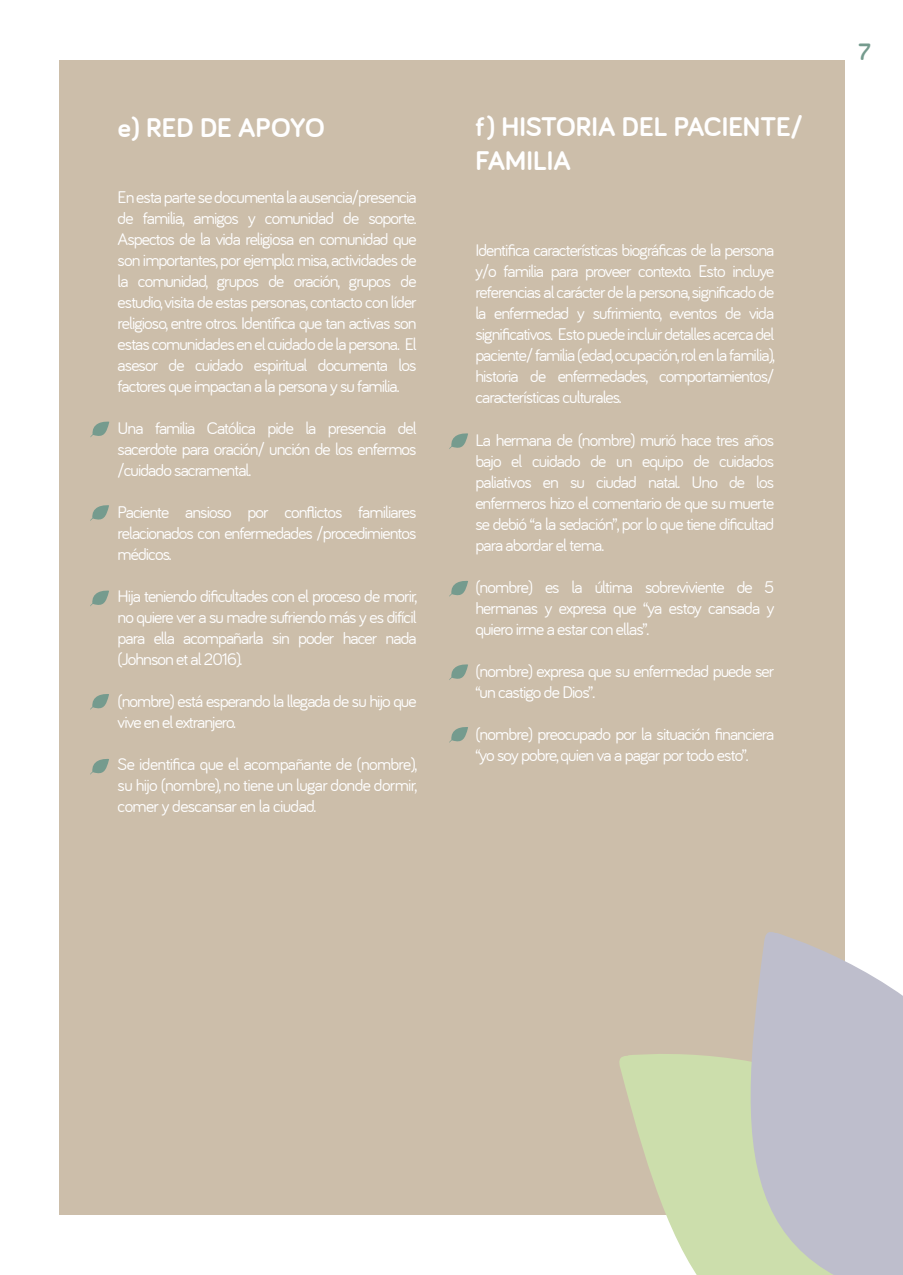
<style>
.page{position:relative;width:903px;height:1275px;background:#fff}
.page>*{position:absolute;margin:0;border:0;box-sizing:border-box;transform-origin:0 0}
.t1{font:700 28px/33.6px "Bariol";color:#fff}
.t2{font:700 24.5px "Bariol";color:#759b8e}
.t3{font:17.5px/21px "Bariol";letter-spacing:-.055em;color:#fff;text-align:justify}
</style>
<div class="page">
<div style="left:59px;top:60px;width:785px;height:1154px;background:#ccbeaa"></div>
<svg style="left:90px;top:421px;width:19px;height:16px"></svg>
<svg style="left:90px;top:590px;width:19px;height:16px"></svg>
<svg style="left:90px;top:694px;width:19px;height:16px"></svg>
<svg style="left:90px;top:505px;width:19px;height:16px"></svg>
<svg style="left:449px;top:433px;width:19px;height:16px"></svg>
<svg style="left:449px;top:580px;width:19px;height:17px"></svg>
<svg style="left:449px;top:664px;width:19px;height:16px"></svg>
<svg style="left:449px;top:727px;width:19px;height:16px"></svg>
<svg style="left:615px;top:1054px;width:118px;height:221px;fill:#ccdeac"></svg>
<svg style="left:733px;top:926px;width:170px;height:349px;background:#c4c5c7"></svg>
<svg style="left:90px;top:759px;width:19px;height:16px"></svg>
<h1 class="t1" style="left:118px;top:111px;width:208px">e) RED DE APOYO</h1>
<p class="t3" style="left:118px;top:187px;width:301px">En esta parte se documenta la ausencia/presencia de familia, amigos y comunidad de soporte.<br>Aspectos de la vida religiosa en comunidad que son importantes, por ejemplo: misa, actividades de la comunidad, grupos de oración, grupos de estudio, visita de estas personas, contacto con líder religioso, entre otros. Identifica que tan activas son estas comunidades en el cuidado de la persona. El asesor de cuidado espiritual documenta los factores que impactan a la persona y su familia.</p>
<p class="t3" style="left:118px;top:418px;width:300px">Una familia Católica pide la presencia del sacerdote para oración/ unción de los enfermos /cuidado sacramental.</p>
<p class="t3" style="left:118px;top:502px;width:300px">Paciente ansioso por conflictos familiares relacionados con enfermedades /procedimientos médicos.</p>
<p class="t3" style="left:118px;top:586px;width:301px">Hija teniendo dificultades con el proceso de morir, no quiere ver a su madre sufriendo más y es difícil para ella acompañarla sin poder hacer nada (Johnson et al 2016).</p>
<p class="t3" style="left:118px;top:691px;width:300px">(nombre) está esperando la llegada de su hijo que vive en el extranjero.</p>
<p class="t3" style="left:118px;top:754px;width:301px">Se identifica que el acompañante de (nombre), su hijo (nombre), no tiene un lugar donde dormir, comer y descansar en la ciudad.</p>
<h1 class="t1" style="left:476px;top:110px;width:329px">f) HISTORIA DEL PACIENTE/<br>FAMILIA</h1>
<p class="t3" style="left:475px;top:239px;width:301px">Identifica características biográficas de la persona y/o familia para proveer contexto. Esto incluye referencias al carácter de la persona, significado de la enfermedad y sufrimiento, eventos de vida significativos. Esto puede incluir detalles acerca del paciente/ familia (edad, ocupación, rol en la familia), historia de enfermedades, comportamientos/ características culturales.</p>
<p class="t3" style="left:475px;top:429px;width:300px">La hermana de (nombre) murió hace tres años bajo el cuidado de un equipo de cuidados paliativos en su ciudad natal. Uno de los enfermeros hizo el comentario de que su muerte se debió “a la sedación”, por lo que tiene dificultad para abordar el tema.</p>
<p class="t3" style="left:475px;top:576px;width:300px">(nombre) es la última sobreviviente de 5 hermanas y expresa que “ya estoy cansada y quiero irme a estar con ellas”.</p>
<p class="t3" style="left:475px;top:660px;width:300px">(nombre) expresa que su enfermedad puede ser “un castigo de Dios”.</p>
<p class="t3" style="left:475px;top:723px;width:300px">(nombre) preocupado por la situación financiera “yo soy pobre, quien va a pagar por todo esto”.</p>
<h2 class="t2" style="left:858px;top:38px;width:14px">7</h2>
</div>
